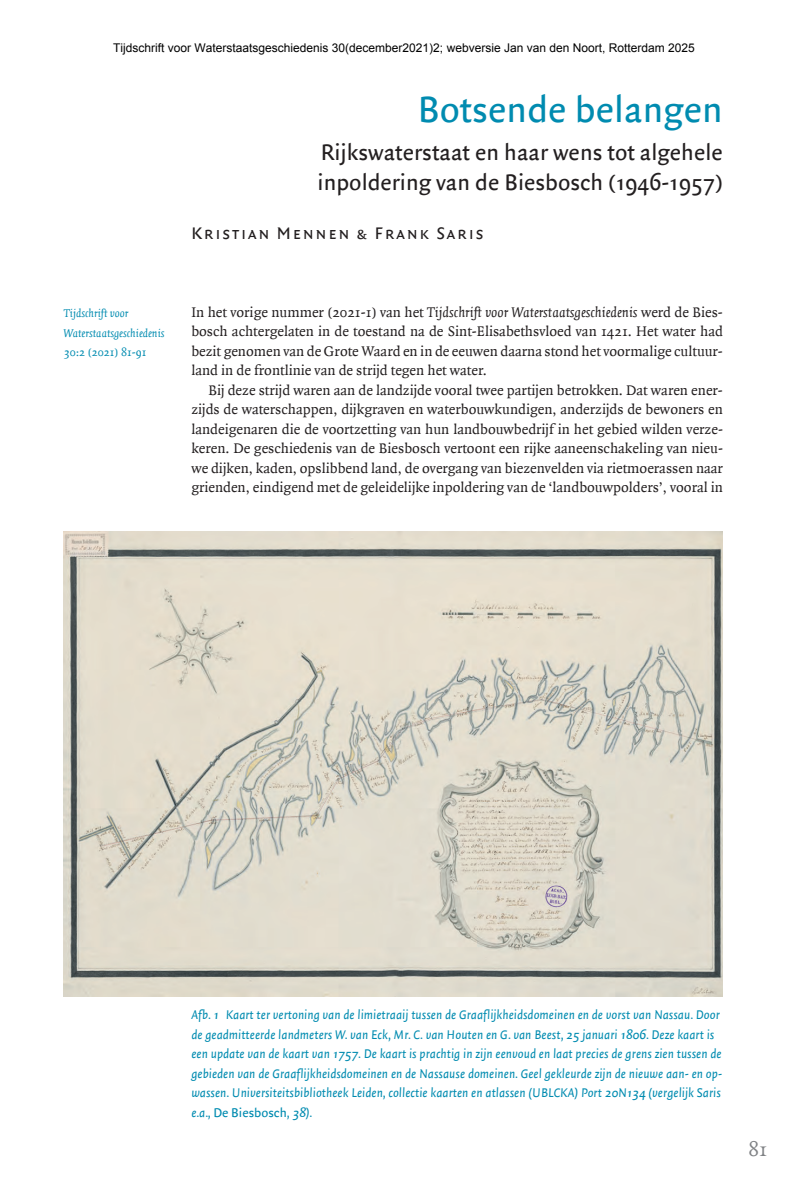
<style>
.page{position:relative;width:808px;height:1200px;background:#fff}
.page>*{position:absolute;margin:0;border:0;box-sizing:border-box;transform-origin:0 0}
.t1{font:39px "Quadraat Sans Offc";color:#008bb0}
.t2{font:24px/30px "Quadraat Sans Offc";color:#231f20}
.t3{font:21px "Quadraat Sc Offc";color:#808285}
.t4{font:18px "Quadraat Sans Sc Offc";letter-spacing:.1em;color:#231f20}
.t5{font:15px/19.5px "Quadraat Offc";color:#231f20;text-align:justify}
.t6{font:italic 13.5px/19.5px "Quadraat Sans Offc";color:#008bb0}
.t7{font:12px "Arial";color:#000}
.t8{font:italic 12px/19.5px "Quadraat Offc";color:#008bb0}
.t9{font:12px "Quadraat Sc Offc";color:#008bb0}
.s1{font-family:"Quadraat Sans Sc Offc"}
.s2{font-family:"Quadraat Sc Offc"}
.s3{font-style:italic}
.s4{font-family:"Quadraat Sans Sc Offc";font-style:normal}
.s5{font-style:normal}
</style>
<div class="page">
<img style="left:64px;top:531px;width:659px;height:464px">
<p class="t7" style="left:113px;top:39px;width:583px">Tijdschrift voor Waterstaatsgeschiedenis 30(december2021)2; webversie Jan van den Noort, Rotterdam 2025</p>
<p class="t8" style="left:64px;top:304px;width:102px">Tijdschrift voor<br>Waterstaatsgeschiedenis</p>
<p class="t9" style="left:64px;top:346px;width:84px">30:2 (2021) 81-91</p>
<h1 class="t1" style="left:418px;top:87px;width:307px">Botsende belangen</h1>
<h2 class="t2" style="left:318px;top:138px;width:407px">Rijkswaterstaat en haar wens tot algehele inpoldering van de Biesbosch (<span class="s1">1946</span>-<span class="s1">1957</span>)</h2>
<p class="t4" style="left:191px;top:222px;width:294px">Kristian Mennen &amp; Frank Saris</p>
<p class="t5" style="left:191px;top:302px;width:533px">In het vorige nummer (<span class="s2">2021</span>-<span class="s2">1</span>) van het <span class="s3">Tijdschrift voor Waterstaatsgeschiedenis</span> werd de Bies&shy;bosch achtergelaten in de toestand na de Sint-Elisabethsvloed van <span class="s2">1421</span>. Het water had bezit genomen van de Grote Waard en in de eeuwen daarna stond het voormalige cultuur&shy;land in de frontlinie van de strijd tegen het water.</p>
<p class="t5" style="left:191px;top:380px;width:533px;text-indent:17px">Bij deze strijd waren aan de landzijde vooral twee partijen betrokken. Dat waren ener&shy;zijds de waterschappen, dijkgraven en waterbouwkundigen, anderzijds de bewoners en landeigenaren die de voortzetting van hun landbouwbedrijf in het gebied wilden verze&shy;keren. De geschiedenis van de Biesbosch vertoont een rijke aaneenschakeling van nieu&shy;we dijken, kaden, opslibbend land, de overgang van biezenvelden via rietmoerassen naar grienden, eindigend met de geleidelijke inpoldering van de ‘landbouwpolders’, vooral in</p>
<p class="t6" style="left:191px;top:1005px;width:532px">Afb. <span class="s4">1</span> Kaart ter vertoning van de limietraaij tussen de Graaflijkheidsdomeinen en de vorst van Nassau. Door de geadmitteerde landmeters W. van Eck, Mr. C. van Houten en G. van Beest, <span class="s4">25</span> januari <span class="s4">1806</span>. Deze kaart is een update van de kaart van <span class="s4">1757</span>. De kaart is prachtig in zijn eenvoud en laat precies de grens zien tussen de gebieden van de Graaflijkheidsdomeinen en de Nassause domeinen. Geel gekleurde zijn de nieuwe aan- en op&shy;wassen. Universiteitsbibliotheek Leiden, collectie kaarten en atlassen (UBLCKA) Port <span class="s4">20</span>N<span class="s4">134</span> (vergelijk Saris e.a., <span class="s5">De Biesbosch</span>, <span class="s4">38</span>).</p>
<h3 class="t3" style="left:748px;top:1137px;width:20px">81</h3>
</div>
